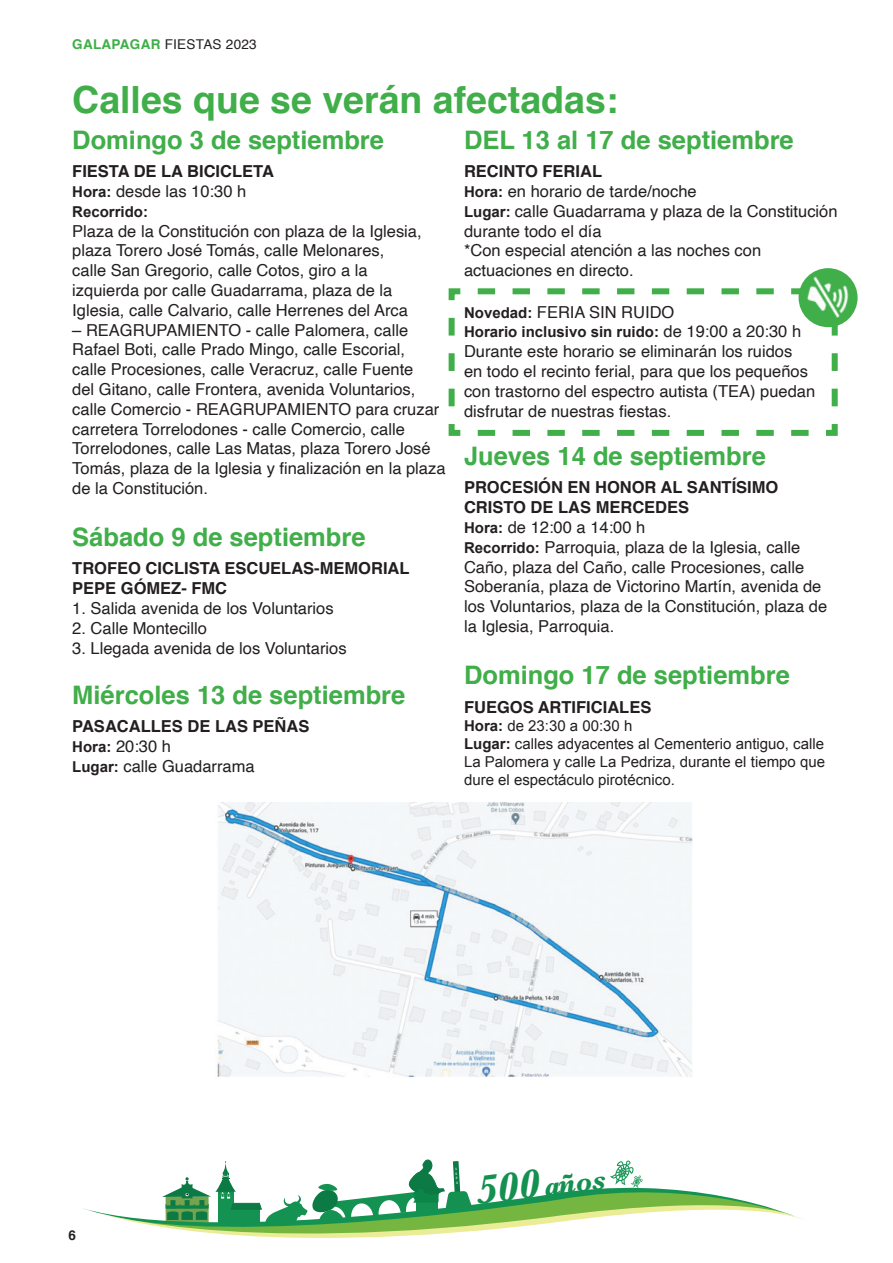
<style>
.page{position:relative;width:893px;height:1263px;background:#fff}
.page>*{position:absolute;margin:0;border:0;box-sizing:border-box;transform-origin:0 0}
.t1{font:700 37.5px "Helvetica";color:#40ae49}
.t2{font:italic 700 29.25px "Baskerville";color:#149150}
.t3{font:700 25.5px "Helvetica";color:#40ae49}
.t4{font:16.5px/19.8px "Helvetica";color:#231f20}
.t5{font:700 16.5px/19.8px "Helvetica";color:#231f20}
.t6{font:15px/18px "Arial";color:#231f20;text-align:justify}
.t7{font:700 15px "Arial";color:#231f20}
.t8{font:13.5px "Helvetica";letter-spacing:.02em;color:#231f20}
.t9{font:700 13.5px "Helvetica";color:#231f20}
.t10{font:700 3.15px/4.7px "Agrandir Text";color:#deefe4;text-align:justify}
.s1{font-weight:700;color:#40ae49}
.s2{font-family:"Arial";font-weight:700;font-size:15px}
.s3{font-family:"Helvetica";font-weight:400;font-size:16.5px}
.s4{font-weight:700}
.s5{font-size:41.1px}
</style>
<div class="page">
<svg style="left:99px;top:1159px;width:706px;height:79px"></svg>
<svg style="left:448px;top:286px;width:391px;height:150px"></svg>
<svg style="left:799px;top:268px;width:59px;height:59px"></svg>
<img style="left:215px;top:802px;width:478px;height:275px">
<img style="left:801px;top:271px;width:54px;height:54px">
<p class="t8" style="left:72px;top:34px;width:186px"><span class="s1">GALAPAGAR</span> FIESTAS 2023</p>
<p class="t1" style="left:72px;top:70px;width:548px">Calles que se verán afectadas:</p>
<p class="t3" style="left:72px;top:119px;width:313px">Domingo 3 de septiembre</p>
<p class="t5" style="left:72px;top:162px;width:203px">FIESTA DE LA BICICLETA</p>
<p class="t4" style="left:72px;top:182px;width:176px"><span class="s2">Hora:</span> desde las 10:30 h</p>
<p class="t7" style="left:72px;top:202px;width:77px">Recorrido:</p>
<p class="t4" style="left:72px;top:221px;width:351px">Plaza de la Constitución con plaza de la Iglesia, plaza Torero José Tomás, calle Melonares, calle San Gregorio, calle Cotos, giro a la izquierda por calle Guadarrama, plaza de la Iglesia, calle Calvario, calle Herrenes del Arca</p>
<p class="t4" style="left:72px;top:320px;width:375px">– REAGRUPAMIENTO - calle Palomera, calle Rafael Boti, calle Prado Mingo, calle Escorial,<br>calle Procesiones, calle Veracruz, calle Fuente<br>del Gitano, calle Frontera, avenida Voluntarios, calle Comercio - REAGRUPAMIENTO para cruzar carretera Torrelodones - calle Comercio, calle Torrelodones, calle Las Matas, plaza Torero José Tomás, plaza de la Iglesia y finalización en la plaza de la Constitución.</p>
<p class="t3" style="left:72px;top:517px;width:295px">Sábado 9 de septiembre</p>
<p class="t5" style="left:72px;top:559px;width:339px">TROFEO CICLISTA ESCUELAS-MEMORIAL<br>PEPE GÓMEZ- FMC</p>
<p class="t4" style="left:72px;top:599px;width:263px">1. Salida avenida de los Voluntarios</p>
<p class="t4" style="left:72px;top:619px;width:136px">2. Calle Montecillo</p>
<p class="t4" style="left:72px;top:638px;width:276px">3. Llegada avenida de los Voluntarios</p>
<p class="t3" style="left:72px;top:674px;width:335px">Miércoles 13 de septiembre</p>
<p class="t5" style="left:72px;top:717px;width:239px">PASACALLES DE LAS PEÑAS</p>
<p class="t4" style="left:72px;top:737px;width:100px"><span class="s2">Hora:</span> 20:30 h</p>
<p class="t4" style="left:72px;top:757px;width:184px"><span class="s2">Lugar:</span> calle Guadarrama</p>
<p class="t3" style="left:464px;top:119px;width:331px">DEL 13 al 17 de septiembre</p>
<p class="t5" style="left:464px;top:162px;width:140px">RECINTO FERIAL</p>
<p class="t4" style="left:464px;top:182px;width:234px"><span class="s2">Hora:</span> en horario de tarde/noche</p>
<p class="t4" style="left:464px;top:202px;width:375px"><span class="s2">Lugar:</span> calle Guadarrama y plaza de la Constitución durante todo el día</p>
<p class="t4" style="left:464px;top:241px;width:299px">*Con especial atención a las noches con actuaciones en directo.</p>
<p class="t4" style="left:464px;top:302px;width:212px"><span class="s2">Novedad:</span> FERIA SIN RUIDO</p>
<p class="t7" style="left:464px;top:322px;width:339px">Horario inclusivo sin ruido: <span class="s3">de 19:00 a 20:30 h</span></p>
<p class="t4" style="left:464px;top:342px;width:353px">Durante este horario se eliminarán los ruidos<br>en todo el recinto ferial, para que los pequeños con trastorno del espectro autista (TEA) puedan disfrutar de nuestras fiestas.</p>
<p class="t3" style="left:464px;top:436px;width:303px">Jueves 14 de septiembre</p>
<p class="t5" style="left:464px;top:478px;width:316px">PROCESIÓN EN HONOR AL SANTÍSIMO<br>CRISTO DE LAS MERCEDES</p>
<p class="t4" style="left:464px;top:518px;width:183px"><span class="s2">Hora:</span> de 12:00 a 14:00 h</p>
<p class="t4" style="left:464px;top:538px;width:365px"><span class="s2">Recorrido:</span> Parroquia, plaza de la Iglesia, calle Caño, plaza del Caño, calle Procesiones, calle Soberanía, plaza de Victorino Martín, avenida de los Voluntarios, plaza de la Constitución, plaza de la Iglesia, Parroquia.</p>
<p class="t3" style="left:464px;top:655px;width:327px">Domingo 17 de septiembre</p>
<p class="t5" style="left:464px;top:697px;width:189px">FUEGOS ARTIFICIALES</p>
<p class="t6" style="left:464px;top:716px;width:170px"><span class="s4">Hora:</span> de 23:30 a 00:30 h</p>
<p class="t6" style="left:464px;top:734px;width:363px"><span class="s4">Lugar:</span> calles adyacentes al Cementerio antiguo, calle La Palomera y calle La Pedriza, durante el tiempo que dure el espectáculo pirotécnico.</p>
<p class="t9" style="left:69px;top:1224px;width:9px">6</p>
<p class="t10" style="left:455px;top:1167px;width:3px;rotate:-3deg">1<br>5<br>2<br>3</p>
<h2 class="t2" style="left:473px;top:1174px;width:132px;rotate:-7deg"><span class="s5">500</span>años</h2>
</div>
